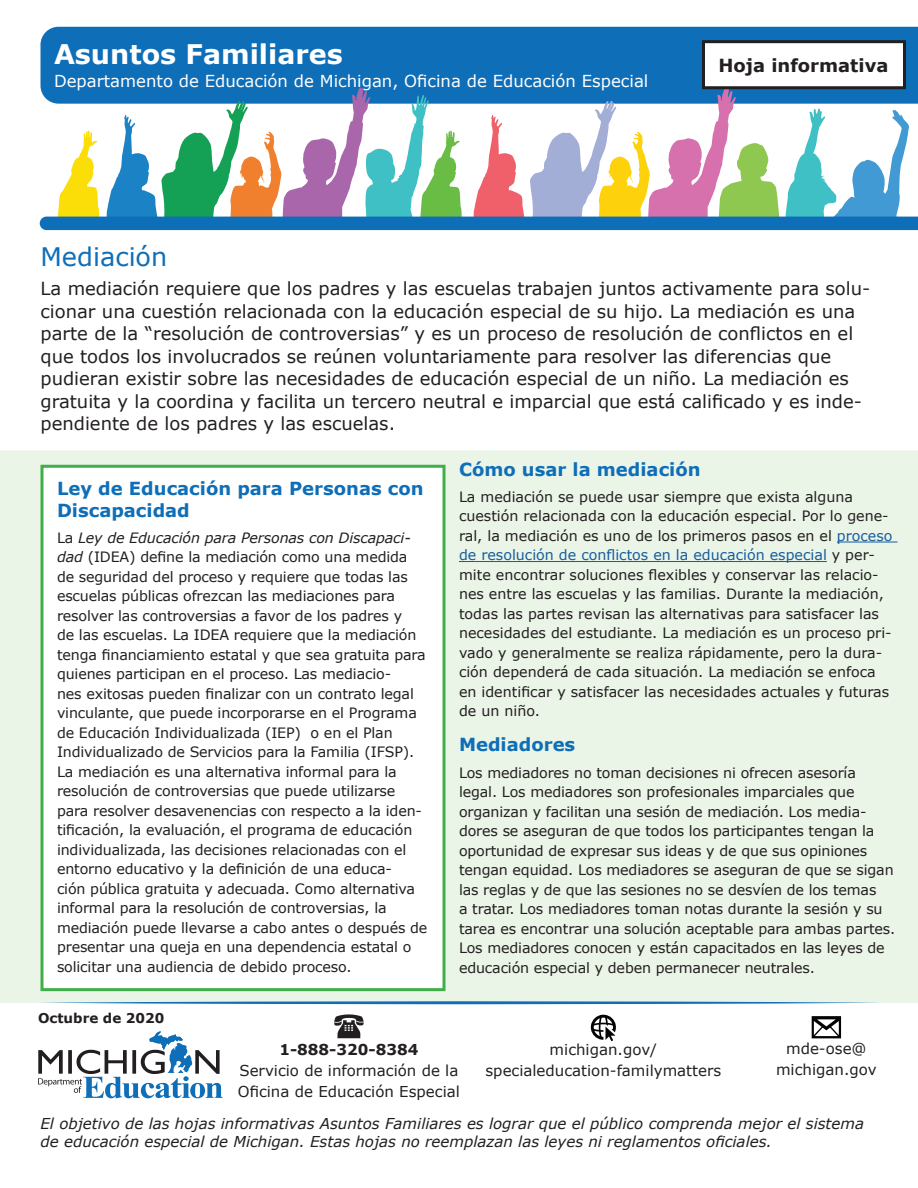
<style>
.page{position:relative;width:918px;height:1188px;background:#fff}
.page>*{position:absolute;margin:0;border:0;box-sizing:border-box;transform-origin:0 0}
.t1{font:700 27px "Verdana";color:#fff}
.t2{font:25.5px "Verdana";color:#0e6eb8}
.t3{font:18px/22.5px "Verdana";color:#231f20}
.H3a{font:700 18px/21.6px "Verdana";color:#0e6eb8}
.FactSheet{font:700 18px "Verdana";color:#231f20}
.t4{font:16.5px "Verdana";color:#fff}
.FactSheet-2{font:italic 15px/18px "Verdana";color:#231f20}
.t5{font:15px/21px "Verdana";color:#231f20;text-align:center}
.t6{font:700 15px "Verdana";color:#231f20}
.t7{font:14.25px/19.5px "Verdana";letter-spacing:-.01em;color:#231f20}
.t8{font:700 13.5px "Verdana";color:#231f20}
.s1{font-style:italic}
.s2{color:#175d9e}
</style>
<div class="page">
<div style="left:0;top:450px;width:918px;height:553px;background:#eaf4e7"></div>
<div style="left:40px;top:27px;width:878px;height:61px;background:#0e6eb8"></div>
<svg style="left:38px;top:1001px;width:844px;height:3px;background:#5e9eca"></svg>
<svg style="left:40px;top:88px;width:878px;height:142px"></svg>
<div style="left:704px;top:42px;width:201px;height:46px;background:#fff"></div>
<div style="left:702px;top:40px;width:204px;height:49px;border:3px solid #231f20"></div>
<svg style="left:38px;top:1031px;width:185px;height:67px"></svg>
<svg style="left:334px;top:1014px;width:30px;height:24px"></svg>
<svg style="left:591px;top:1015px;width:25px;height:26px"></svg>
<svg style="left:812px;top:1016px;width:29px;height:22px"></svg>
<hr style="left:837px;top:542px;width:60px;height:1px;background:#175d9e">
<hr style="left:459px;top:561px;width:368px;height:1px;background:#175d9e">
<div style="left:42px;top:466px;width:402px;height:524px;background:#fff"></div>
<div style="left:40px;top:465px;width:406px;height:526px;border:3px solid #40ae49"></div>
<h1 class="t1" style="left:54px;top:35px;width:290px">Asuntos Familiares</h1>
<p class="t4" style="left:54px;top:69px;width:596px">Departamento de Educación de Michigan, Oficina de Educación Especial</p>
<p class="FactSheet" style="left:718px;top:52px;width:171px">Hoja informativa</p>
<h2 class="t2" style="left:40px;top:239px;width:128px">Mediación</h2>
<p class="t3" style="left:40px;top:278px;width:831px">La mediación requiere que los padres y las escuelas trabajen juntos activamente para solu&shy;cionar una cuestión relacionada con la educación especial de su hijo. La mediación es una parte de la “resolución de controversias” y es un proceso de resolución de conflictos en el que todos los involucrados se reúnen voluntariamente para resolver las diferencias que pudieran existir sobre las necesidades de educación especial de un niño. La mediación es gratuita y la coordina y facilita un tercero neutral e imparcial que está calificado y es inde&shy;pendiente de los padres y las escuelas.</p>
<h3 class="H3a" style="left:57px;top:477px;width:368px">Ley de Educación para Personas con<br>Discapacidad</h3>
<p class="t7" style="left:57px;top:528px;width:372px">La <span class="s1">Ley de Educación para Personas con Discapaci&shy;dad</span> (IDEA) define la mediación como una medida de seguridad del proceso y requiere que todas las escuelas públicas ofrezcan las mediaciones para resolver las controversias a favor de los padres y<br>de las escuelas. La IDEA requiere que la mediación tenga financiamiento estatal y que sea gratuita para quienes participan en el proceso. Las mediacio-<br>nes exitosas pueden finalizar con un contrato legal vinculante, que puede incorporarse en el Programa de Educación Individualizada (IEP) o en el Plan Individualizado de Servicios para la Familia (IFSP).<br>La mediación es una alternativa informal para la resolución de controversias que puede utilizarse para resolver desavenencias con respecto a la iden&shy;tificación, la evaluación, el programa de educación individualizada, las decisiones relacionadas con el entorno educativo y la definición de una educa-<br>ción pública gratuita y adecuada. Como alternativa informal para la resolución de controversias, la mediación puede llevarse a cabo antes o después de presentar una queja en una dependencia estatal o solicitar una audiencia de debido proceso.</p>
<p class="t8" style="left:38px;top:1009px;width:128px">Octubre de 2020</p>
<h3 class="H3a" style="left:459px;top:458px;width:243px">Cómo usar la mediación</h3>
<p class="t7" style="left:459px;top:487px;width:435px">La mediación se puede usar siempre que exista alguna cuestión relacionada con la educación especial. Por lo gene&shy;ral, la mediación es uno de los primeros pasos en el <span class="s2">proceso de resolución de conflictos en la educación especial</span> y per&shy;mite encontrar soluciones flexibles y conservar las relacio&shy;nes entre las escuelas y las familias. Durante la mediación, todas las partes revisan las alternativas para satisfacer las necesidades del estudiante. La mediación es un proceso pri&shy;vado y generalmente se realiza rápidamente, pero la dura&shy;ción dependerá de cada situación. La mediación se enfoca en identificar y satisfacer las necesidades actuales y futuras de un niño.</p>
<h3 class="H3a" style="left:459px;top:734px;width:118px">Mediadores</h3>
<p class="t7" style="left:459px;top:763px;width:438px">Los mediadores no toman decisiones ni ofrecen asesoría legal. Los mediadores son profesionales imparciales que organizan y facilitan una sesión de mediación. Los media&shy;dores se aseguran de que todos los participantes tengan la oportunidad de expresar sus ideas y de que sus opiniones tengan equidad. Los mediadores se aseguran de que se sigan las reglas y de que las sesiones no se desvíen de los temas<br>a tratar. Los mediadores toman notas durante la sesión y su tarea es encontrar una solución aceptable para ambas partes.<br>Los mediadores conocen y están capacitados en las leyes de educación especial y deben permanecer neutrales.</p>
<p class="t5" style="left:486px;top:1039px;width:237px">michigan.gov/ specialeducation-familymatters</p>
<p class="t5" style="left:776px;top:1038px;width:102px">mde-ose@ michigan.gov</p>
<p class="FactSheet-2" style="left:41px;top:1115px;width:825px">El objetivo de las hojas informativas Asuntos Familiares es lograr que el público comprenda mejor el sistema de educación especial de Michigan. Estas hojas no reemplazan las leyes ni reglamentos oficiales.</p>
<p class="t6" style="left:279px;top:1039px;width:140px">1-888-320-8384</p>
<p class="t5" style="left:238px;top:1060px;width:224px;text-align:left">Servicio de información de la<br>Oficina de Educación Especial</p>
</div>
